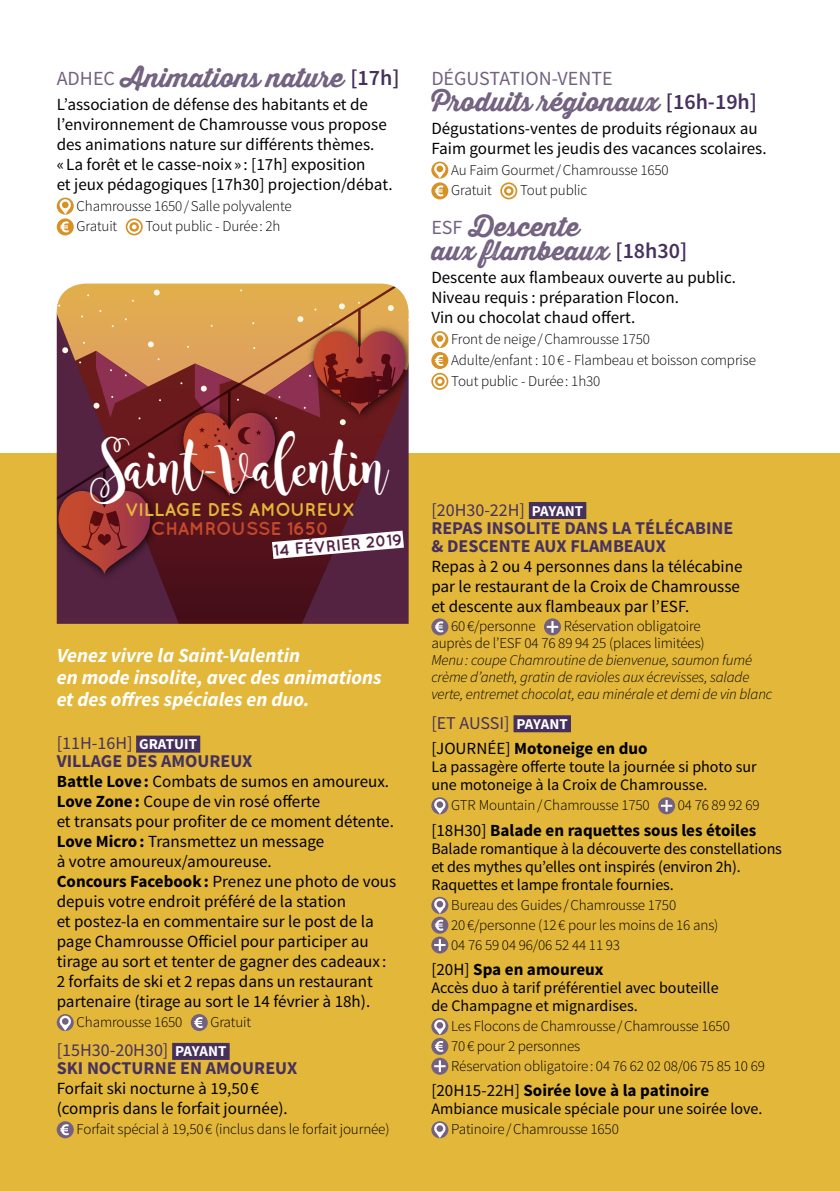
<style>
.page{position:relative;width:840px;height:1191px;background:#fff}
.page>*{position:absolute;margin:0;border:0;box-sizing:border-box;transform-origin:0 0}
.t1{font:41.6px "Magnolia Sky";letter-spacing:-.035em;color:#fff}
.t2{font:26px/24px "Thirsty Rough Bol";color:#726180}
.t3{font:italic 700 20px/22px "Source Sans Pro";color:#fff}
.t4{font:20px "Source Sans Pro";color:#726180}
.t5{font:700 18.4px "Quicksand";color:#e3b73a}
.t6{font:700 18.4px "Quicksand";color:#c64a2c}
.t7{font:700 18px/18px "Source Sans Pro";color:#46315d}
.t8{font:18px "Source Sans Pro";letter-spacing:-.01em;color:#46315d}
.t9{font:17px/20px "Source Sans Pro";color:#000}
.t10{font:700 17px "Source Sans Pro";color:#000}
.t11{font:700 16.2px "Quicksand";color:#542342}
.t12{font:16px/18px "Source Sans Pro";letter-spacing:-.01em;color:#000}
.t13{font:300 15px/20.8px "Source Sans Pro";letter-spacing:-.01em;color:#000}
.t14{font:italic 300 15px/17px "Source Sans Pro";letter-spacing:-.01em;color:#000}
.s1{font-family:"Source Sans Pro";font-size:20px}
.s2{font-family:"Source Sans Pro";font-weight:600;font-size:22px;color:#46315d}
.s3{font-weight:400}
.s4{font-size:15px;color:#fff}
.s5{font-weight:700}
.s6{font-weight:700;font-size:15px;color:#fff}
</style>
<div class="page">
<svg style="left:57px;top:198px;width:17px;height:17px"></svg>
<svg style="left:60px;top:199px;width:11px;height:15px"></svg>
<svg style="left:57px;top:218px;width:17px;height:17px"></svg>
<svg style="left:60px;top:221px;width:9px;height:11px"></svg>
<svg style="left:126px;top:218px;width:17px;height:17px"></svg>
<svg style="left:127px;top:220px;width:14px;height:14px"></svg>
<svg style="left:129px;top:222px;width:10px;height:10px"></svg>
<svg style="left:132px;top:224px;width:4px;height:5px"></svg>
<svg style="left:431px;top:162px;width:17px;height:17px"></svg>
<svg style="left:434px;top:163px;width:11px;height:15px"></svg>
<svg style="left:431px;top:182px;width:17px;height:17px"></svg>
<svg style="left:434px;top:185px;width:9px;height:11px"></svg>
<svg style="left:500px;top:182px;width:17px;height:17px"></svg>
<svg style="left:501px;top:184px;width:14px;height:14px"></svg>
<svg style="left:503px;top:186px;width:10px;height:10px"></svg>
<svg style="left:506px;top:188px;width:5px;height:5px"></svg>
<svg style="left:431px;top:331px;width:17px;height:17px"></svg>
<svg style="left:434px;top:333px;width:11px;height:15px"></svg>
<svg style="left:431px;top:352px;width:17px;height:17px"></svg>
<svg style="left:434px;top:355px;width:9px;height:11px"></svg>
<svg style="left:431px;top:373px;width:17px;height:17px"></svg>
<svg style="left:433px;top:374px;width:13px;height:14px"></svg>
<svg style="left:435px;top:376px;width:9px;height:10px"></svg>
<svg style="left:437px;top:379px;width:5px;height:5px"></svg>
<div style="left:0;top:454px;width:839px;height:737px;background:#e3b73a"></div>
<div style="left:136px;top:735px;width:64px;height:17px;background:#46315d"></div>
<div style="left:172px;top:1043px;width:57px;height:17px;background:#46315d"></div>
<svg style="left:57px;top:1014px;width:17px;height:17px"></svg>
<svg style="left:60px;top:1015px;width:11px;height:15px"></svg>
<div style="left:191px;top:1014px;width:17px;height:17px;background:#726180;border-radius:50%"></div>
<svg style="left:194px;top:1017px;width:9px;height:11px"></svg>
<div style="left:57px;top:1121px;width:17px;height:17px;background:#726180;border-radius:50%"></div>
<svg style="left:60px;top:1124px;width:9px;height:11px"></svg>
<div style="left:528px;top:502px;width:58px;height:17px;background:#46315d"></div>
<div style="left:513px;top:715px;width:57px;height:17px;background:#46315d"></div>
<svg style="left:431px;top:618px;width:17px;height:17px"></svg>
<svg style="left:434px;top:621px;width:9px;height:11px"></svg>
<svg style="left:543px;top:618px;width:17px;height:17px"></svg>
<svg style="left:546px;top:621px;width:12px;height:12px"></svg>
<svg style="left:431px;top:797px;width:17px;height:17px"></svg>
<svg style="left:434px;top:799px;width:11px;height:15px"></svg>
<svg style="left:657px;top:797px;width:17px;height:17px"></svg>
<svg style="left:660px;top:800px;width:12px;height:11px"></svg>
<svg style="left:431px;top:897px;width:17px;height:17px"></svg>
<svg style="left:434px;top:898px;width:11px;height:15px"></svg>
<svg style="left:431px;top:916px;width:17px;height:17px"></svg>
<svg style="left:434px;top:919px;width:9px;height:11px"></svg>
<svg style="left:431px;top:936px;width:17px;height:17px"></svg>
<svg style="left:434px;top:939px;width:11px;height:12px"></svg>
<svg style="left:431px;top:1018px;width:17px;height:17px"></svg>
<svg style="left:434px;top:1019px;width:11px;height:15px"></svg>
<div style="left:431px;top:1038px;width:17px;height:17px;background:#726180;border-radius:50%"></div>
<svg style="left:434px;top:1041px;width:9px;height:11px"></svg>
<svg style="left:431px;top:1057px;width:17px;height:17px"></svg>
<svg style="left:434px;top:1060px;width:11px;height:12px"></svg>
<svg style="left:431px;top:1121px;width:17px;height:17px"></svg>
<svg style="left:434px;top:1123px;width:11px;height:15px"></svg>
<svg style="left:237px;top:508px;width:171px;height:106px;background:#51182b"></svg>
<svg style="left:57px;top:508px;width:180px;height:106px;background:#501625"></svg>
<svg style="left:57px;top:614px;width:351px;height:10px;background:#521e32"></svg>
<svg style="left:57px;top:283px;width:351px;height:225px;background:#a06344"></svg>
<img style="left:57px;top:480px;width:106px;height:108px">
<svg style="left:58px;top:491px;width:92px;height:84px;background:#8a3136"></svg>
<img style="left:173px;top:402px;width:115px;height:108px">
<svg style="left:180px;top:302px;width:229px;height:195px;background:#964a38"></svg>
<svg style="left:272px;top:530px;width:132px;height:29px;background:#b79fa8"></svg>
<h2 class="t2" style="left:57px;top:65px;width:344px"><span class="s1">ADHEC</span> Animations nature <span class="s2">[17h]</span></h2>
<p class="t9" style="left:57px;top:94px;width:337px">L’association de défense des habitants et de l’environnement de Chamrousse vous propose des animations nature sur différents thèmes.<br>« La forêt et le casse-noix » : [17h] exposition<br>et jeux pédagogiques [17h30] projection/débat.</p>
<p class="t13" style="left:77px;top:195px;width:216px">Chamrousse 1650/Salle polyvalente<br>Gratuit</p>
<p class="t13" style="left:145px;top:216px;width:136px">Tout public - Durée: 2h</p>
<h1 class="t1" style="left:94px;top:448px;width:293px">Saint-Valentin</h1>
<p class="t5" style="left:125px;top:499px;width:232px">VILLAGE DES AMOUREUX</p>
<p class="t6" style="left:151px;top:517px;width:179px">CHAMROUSSE 1650</p>
<p class="t11" style="left:272px;top:541px;width:131px;rotate:-5deg">14 FÉVRIER 2019</p>
<p class="t3" style="left:57px;top:644px;width:326px">Venez vivre la Saint-Valentin<br>en mode insolite, avec des animations et des offres spéciales en duo.</p>
<p class="t7" style="left:57px;top:735px;width:197px"><span class="s3">[11H-16H]</span> <span class="s4">GRATUIT<br></span>VILLAGE DES AMOUREUX</p>
<p class="t9" style="left:57px;top:772px;width:341px"><span class="s5">Battle Love:</span> Combats de sumos en amoureux.<br><span class="s5">Love Zone:</span> Coupe de vin rosé offerte<br>et transats pour profiter de ce moment détente.<br><span class="s5">Love Micro:</span> Transmettez un message<br>à votre amoureux/amoureuse.<br><span class="s5">Concours Facebook:</span> Prenez une photo de vous depuis votre endroit préféré de la station<br>et postez-la en commentaire sur le post de la page Chamrousse Officiel pour participer au tirage au sort et tenter de gagner des cadeaux :<br>2 forfaits de ski et 2 repas dans un restaurant partenaire (tirage au sort le 14 février à 18h).</p>
<p class="t13" style="left:77px;top:1011px;width:107px">Chamrousse 1650</p>
<p class="t13" style="left:210px;top:1011px;width:42px">Gratuit</p>
<p class="t7" style="left:57px;top:1042px;width:242px"><span class="s3">[15H30-20H30]</span> <span class="s4">PAYANT<br></span>SKI NOCTURNE EN AMOUREUX</p>
<p class="t9" style="left:57px;top:1079px;width:232px">Forfait ski nocturne à 19,50 € (compris dans le forfait journée).</p>
<p class="t13" style="left:77px;top:1119px;width:314px">Forfait spécial à 19,50€ (inclus dans le forfait journée)</p>
<p class="t4" style="left:431px;top:66px;width:183px">DÉGUSTATION-VENTE</p>
<h2 class="t2" style="left:431px;top:89px;width:327px">Produits régionaux <span class="s2">[16h-19h]</span></h2>
<p class="t9" style="left:431px;top:118px;width:336px">Dégustations-ventes de produits régionaux au<br>Faim gourmet les jeudis des vacances scolaires.</p>
<p class="t13" style="left:451px;top:159px;width:219px">Au Faim Gourmet/Chamrousse 1650<br>Gratuit</p>
<p class="t13" style="left:519px;top:180px;width:69px">Tout public</p>
<h2 class="t2" style="left:431px;top:215px;width:257px"><span class="s1">ESF</span> Descente<br>aux flambeaux <span class="s2">[18h30]</span></h2>
<p class="t9" style="left:431px;top:268px;width:306px">Descente aux flambeaux ouverte au public.<br>Niveau requis : préparation Flocon.<br>Vin ou chocolat chaud offert.</p>
<p class="t13" style="left:451px;top:329px;width:306px">Front de neige/Chamrousse 1750<br>Adulte/enfant : 10€ - Flambeau et boisson comprise<br>Tout public - Durée: 1h30</p>
<p class="t7" style="left:431px;top:501px;width:303px"><span class="s3">[20H30-22H]</span> <span class="s4">PAYANT<br></span>REPAS INSOLITE DANS LA TÉLÉCABINE &amp; DESCENTE AUX FLAMBEAUX</p>
<p class="t9" style="left:431px;top:556px;width:312px">Repas à 2 ou 4 personnes dans la télécabine par le restaurant de la Croix de Chamrousse et descente aux flambeaux par l’ESF.</p>
<p class="t13" style="left:451px;top:616px;width:86px">60€/personne</p>
<p class="t13" style="left:431px;top:618px;width:275px;line-height:17px;text-align:right">Réservation obligatoire<br>auprès de l’ESF 04 76 89 94 25 (places limitées)</p>
<p class="t14" style="left:431px;top:652px;width:342px">Menu: coupe Chamroutine de bienvenue, saumon fumé crème d’aneth, gratin de ravioles aux écrevisses, salade verte, entremet chocolat, eau minérale et demi de vin blanc</p>
<p class="t8" style="left:431px;top:711px;width:138px">[ET AUSSI] <span class="s6">PAYANT</span></p>
<p class="t10" style="left:431px;top:738px;width:218px"><span class="s3">[JOURNÉE]</span> Motoneige en duo</p>
<p class="t12" style="left:431px;top:758px;width:327px">La passagère offerte toute la journée si photo sur une motoneige à la Croix de Chamrousse.</p>
<p class="t13" style="left:451px;top:795px;width:200px">GTR Mountain/Chamrousse 1750</p>
<p class="t13" style="left:677px;top:795px;width:83px">04 76 89 92 69</p>
<p class="t10" style="left:431px;top:819px;width:326px"><span class="s3">[18H30]</span> Balade en raquettes sous les étoiles</p>
<p class="t12" style="left:431px;top:840px;width:352px">Balade romantique à la découverte des constellations et des mythes qu’elles ont inspirés (environ 2h).<br>Raquettes et lampe frontale fournies.</p>
<p class="t13" style="left:451px;top:895px;width:268px;line-height:19.8px">Bureau des Guides /Chamrousse 1750<br>20€/personne (12€ pour les moins de 16 ans)<br>04 76 59 04 96/06 52 44 11 93</p>
<p class="t10" style="left:431px;top:958px;width:174px"><span class="s3">[20H]</span> Spa en amoureux</p>
<p class="t12" style="left:431px;top:979px;width:288px">Accès duo à tarif préférentiel avec bouteille de Champagne et mignardises.</p>
<p class="t13" style="left:451px;top:1016px;width:315px;line-height:19.8px">Les Flocons de Chamrousse/Chamrousse 1650<br>70€ pour 2 personnes<br>Réservation obligatoire: 04 76 62 02 08/06 75 85 10 69</p>
<p class="t10" style="left:431px;top:1079px;width:279px"><span class="s3">[20H15-22H]</span> Soirée love à la patinoire</p>
<p class="t12" style="left:431px;top:1100px;width:332px">Ambiance musicale spéciale pour une soirée love.</p>
<p class="t13" style="left:451px;top:1119px;width:169px">Patinoire/Chamrousse 1650</p>
</div>
